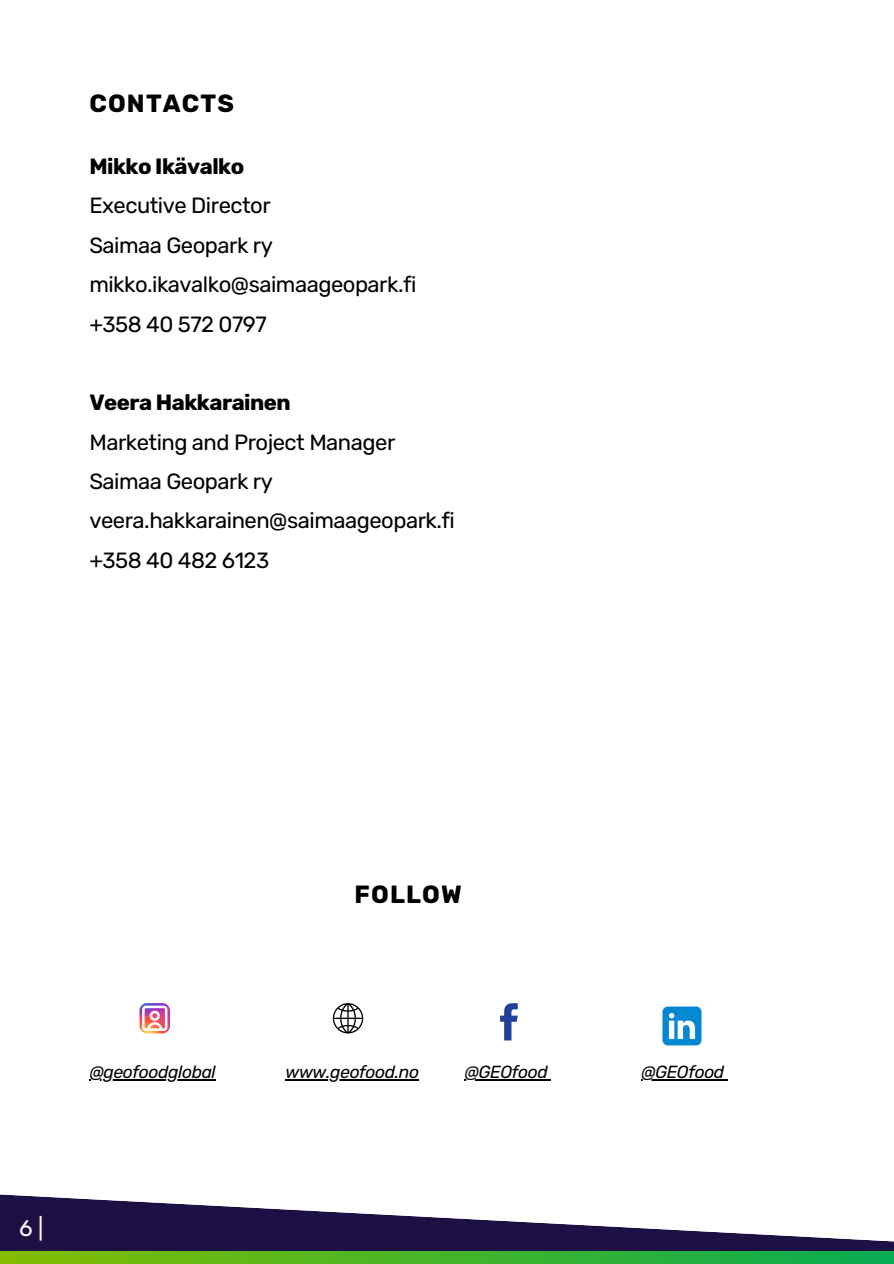
<style>
.page{position:relative;width:894px;height:1264px;background:#fff}
.page>*{position:absolute;margin:0;border:0;box-sizing:border-box;transform-origin:0 0}
.t1{font:700 24.75px "Rubik";letter-spacing:.045em;color:#000}
.t2{font:22.5px "Rubik";color:#fff}
.t3{font:22.05px/39.3px "Rubik";letter-spacing:-.02em;color:#000}
.t4{font:italic 17.55px "Rubik";letter-spacing:-.02em;color:#000}
.s1{font-weight:700}
</style>
<div class="page">
<svg style="left:0;top:1194px;width:893px;height:57px;fill:#1d1045"></svg>
<svg style="left:0;top:1251px;width:893px;height:12px"></svg>
<svg style="left:500px;top:1003px;width:17px;height:37px"></svg>
<svg style="left:139px;top:1003px;width:31px;height:30px"></svg>
<svg style="left:140px;top:1003px;width:29px;height:30px"></svg>
<svg style="left:333px;top:1003px;width:30px;height:30px"></svg>
<img style="left:662px;top:1006px;width:40px;height:40px">
<hr style="left:464px;top:1079px;width:83px;height:1px;background:#000">
<hr style="left:89px;top:1079px;width:126px;height:1px;background:#000">
<hr style="left:285px;top:1079px;width:133px;height:1px;background:#000">
<hr style="left:641px;top:1079px;width:82px;height:1px;background:#000">
<h3 class="t1" style="left:89px;top:88px;width:146px">CONTACTS</h3>
<h3 class="t3" style="left:89px;top:147px;width:328px"><span class="s1">Mikko Ikävalko<br></span>Executive Director<br>Saimaa Geopark ry mikko.ikavalko@saimaageopark.fi +358 40 572 0797</h3>
<h1 class="t3" style="left:89px;top:383px;width:367px"><span class="s1">Veera Hakkarainen<br></span>Marketing and Project Manager<br>Saimaa Geopark ry veera.hakkarainen@saimaageopark.fi +358 40 482 6123</h1>
<p class="t1" style="left:354px;top:879px;width:109px">FOLLOW</p>
<p class="t4" style="left:89px;top:1061px;width:128px">@geofoodglobal</p>
<p class="t4" style="left:285px;top:1061px;width:135px">www.geofood.no</p>
<p class="t4" style="left:464px;top:1061px;width:85px">@GEOfood</p>
<h1 class="t2" style="left:19px;top:1214px;width:26px">6|</h1>
<p class="t4" style="left:641px;top:1061px;width:85px">@GEOfood</p>
</div>
